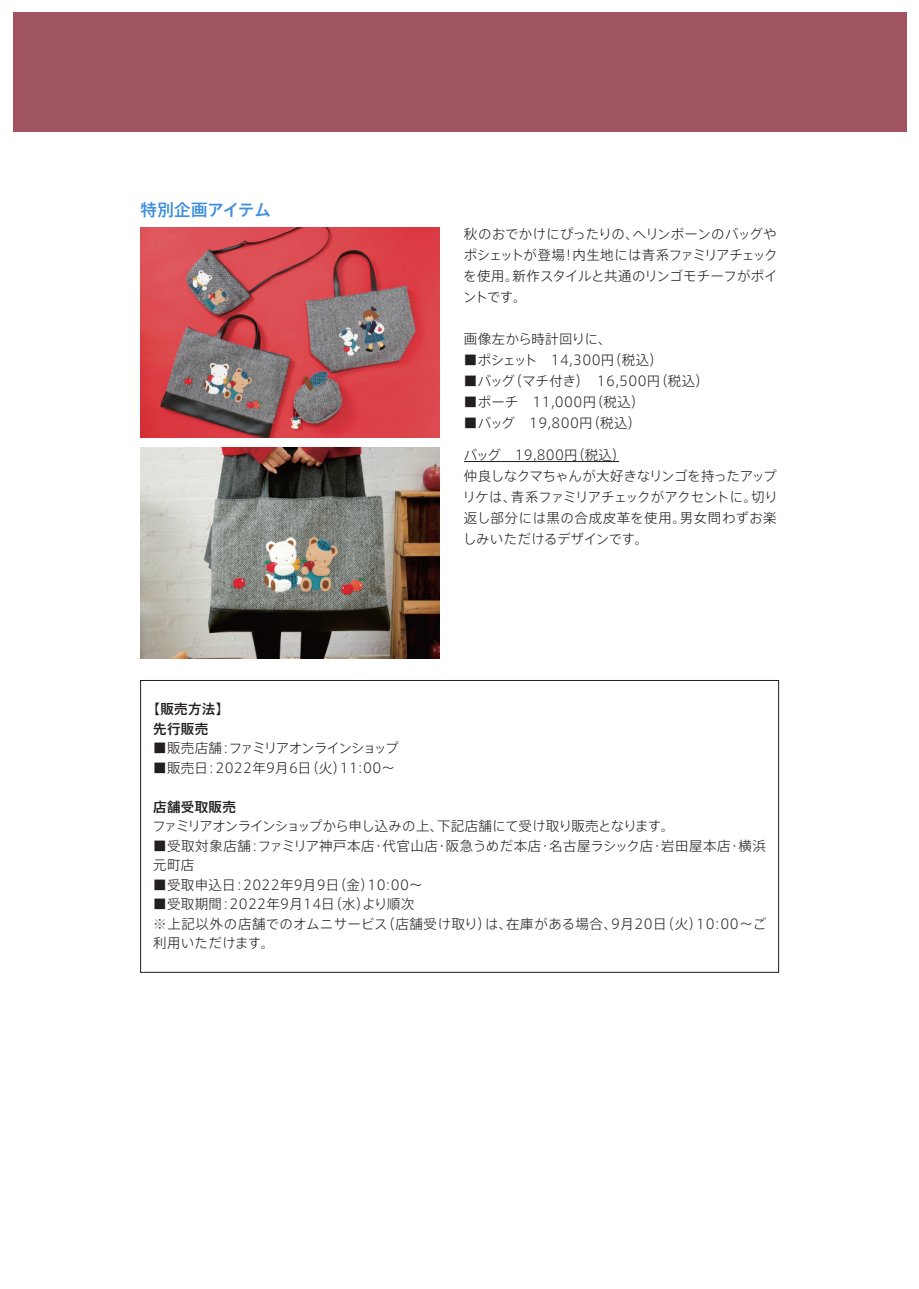
<style>
.page{position:relative;width:919px;height:1289px;background:#fff}
.page>*{position:absolute;margin:0;border:0;box-sizing:border-box;transform-origin:0 0}
.t1{font:500 16.5px "Axis Std";letter-spacing:-.005em;color:#408fdc}
.t2{font:300 13.5px/21px "Axis Std";letter-spacing:.015em;color:#231f20;text-align:justify}
.t3{font:300 13.5px/21px "Axis Std";letter-spacing:-.01em;color:#231f20}
.t4{font:300 13.5px/19.5px "Axis Std";letter-spacing:.04em;color:#231f20}
.t5{font:300 13.5px "Axis Std";letter-spacing:-.045em;color:#231f20}
.t6{font:300 13.5px "Axis Std";letter-spacing:-.085em;color:#231f20}
.t7{font:500 13.5px/19.5px "Axis Std";letter-spacing:.025em;color:#231f20}
</style>
<div class="page">
<div style="left:13px;top:13px;width:893px;height:119px;background:#a05360"></div>
<img style="left:140px;top:227px;width:299px;height:210px">
<img style="left:140px;top:448px;width:299px;height:210px">
<hr style="left:464px;top:461px;width:155px;height:1px;background:#231f20">
<p class="t1" style="left:140px;top:197px;width:132px">特別企画アイテム</p>
<p class="t2" style="left:463px;top:223px;width:316px">秋のおでかけにぴったりの、ヘリンボーンのバッグやポシェットが登場！内生地には青系ファミリアチェックを使用。新作スタイルと共通のリンゴモチーフがポイントです。</p>
<p class="t2" style="left:464px;top:328px;width:149px">画像左から時計回りに、</p>
<p class="t2" style="left:464px;top:349px;width:200px">■ポシェット　14,300円（税込）</p>
<p class="t2" style="left:464px;top:370px;width:246px">■バッグ（マチ付き）　16,500円（税込）</p>
<p class="t2" style="left:464px;top:391px;width:182px">■ポーチ　11,000円（税込）</p>
<p class="t2" style="left:464px;top:412px;width:179px">■バッグ　19,800円（税込）</p>
<p class="t3" style="left:462px;top:444px;width:317px">バッグ　19,800円（税込）<br>仲良しなクマちゃんが大好きなリンゴを持ったアップリケは、青系ファミリアチェックがアクセントに。切り返し部分には黒の合成皮革を使用。男女問わずお楽しみいただけるデザインです。</p>
<p class="t7" style="left:153px;top:698px;width:77px;text-indent:-7px">【販売方法】先行販売</p>
<p class="t6" style="left:153px;top:738px;width:247px">■販売店舗：ファミリアオンラインショップ</p>
<p class="t2" style="left:153px;top:756px;width:243px">■販売日：2022年9月6日（火）11:00～</p>
<p class="t7" style="left:153px;top:796px;width:84px">店舗受取販売</p>
<p class="t5" style="left:152px;top:816px;width:523px">ファミリアオンラインショップから申し込みの上、下記店舗にて受け取り販売となります。</p>
<p class="t4" style="left:153px;top:835px;width:614px">■受取対象店舗：ファミリア神戸本店・代官山店・阪急うめだ本店・名古屋ラシック店・岩田屋本店・横浜元町店</p>
<p class="t2" style="left:153px;top:873px;width:271px">■受取申込日：2022年9月9日（金）10:00～</p>
<p class="t2" style="left:153px;top:893px;width:614px;line-height:19.5px;text-align:left">■受取期間：2022年9月14日（水）より順次<br>※上記以外の店舗でのオムニサービス（店舗受け取り）は、在庫がある場合、9月20日（火）10:00～ご利用いただけます。</p>
</div>
